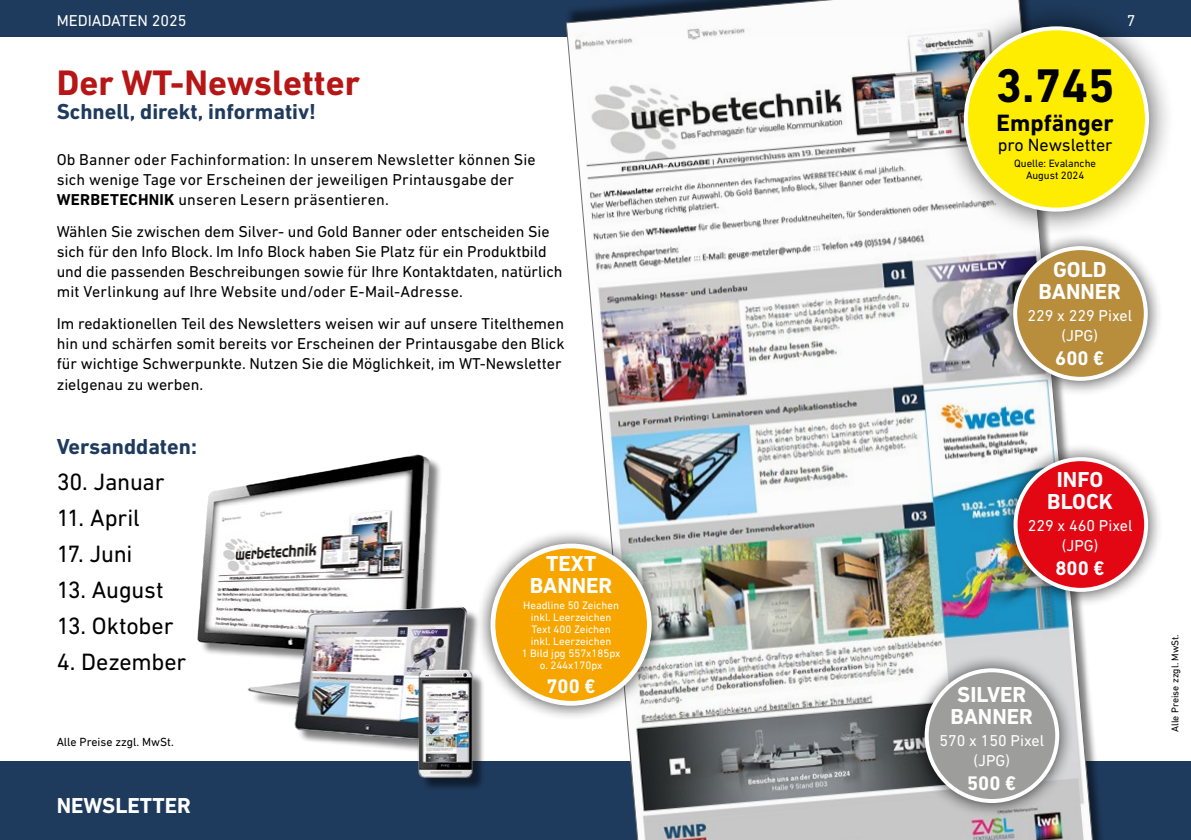
<style>
.page{position:relative;width:1191px;height:840px;background:#fff}
.page>*{position:absolute;margin:0;border:0;box-sizing:border-box;transform-origin:0 0}
.t1{font:700 48px "DIN Next LT Pro";color:#000}
.t2{font:700 36px "DIN Next LT Pro";color:#b61615}
.t3{font:24px "DIN Next LT Pro";letter-spacing:-.01em;color:#000}
.t4{font:700 24px "DIN Next LT Pro";color:#000}
.t5{font:700 22px/22px "DIN Next LT Pro";color:#fff;text-align:center}
.t6{font:700 22px "DIN Next LT Pro";color:#1e3a5c}
.t7{font:700 20px "DIN Next LT Pro";color:#fff}
.t8{font:18px "DIN Next LT Pro";letter-spacing:-.005em;color:#000}
.t9{font:16px/20px "DIN Next LT Pro";color:#000}
.t10{font:16px/20px "DIN Next LT Pro";color:#fff;text-align:center}
.t11{font:12px "DIN Next LT Pro";color:#000}
.t12{font:11px/12px "DIN Next LT Pro";color:#fff;text-align:center}
.t13{font:10.8px/12px "DIN Next LT Pro";letter-spacing:-.005em;color:#000;text-align:center}
.t14{font:10px "DIN Next LT Pro";color:#000}
.s1{font-weight:700}
</style>
<div class="page">
<div style="left:0;top:761px;width:1191px;height:78px;background:#1e3a5c"></div>
<div style="left:0;top:0;width:1191px;height:37px;background:#1e3a5c"></div>
<img style="left:566px;top:0;width:535px;height:839px">
<img style="left:197px;top:454px;width:287px;height:330px">
<div style="left:938px;top:0;width:237px;height:237px;background:#000;opacity:.75"></div>
<div style="left:966px;top:28px;width:181px;height:181px;background:#ffed00;border-radius:50%"></div>
<div style="left:964px;top:26px;width:185px;height:185px;border:4px solid #fff;border-radius:50%"></div>
<div style="left:998px;top:441px;width:165px;height:166px;background:#000;opacity:.75"></div>
<div style="left:1015px;top:459px;width:131px;height:130px;background:#e30613;border-radius:50%"></div>
<div style="left:1013px;top:457px;width:135px;height:134px;border:4px solid #fff;border-radius:50%"></div>
<div style="left:909px;top:652px;width:165px;height:166px;background:#000;opacity:.75"></div>
<div style="left:926px;top:670px;width:131px;height:130px;background:#9d9d9c;border-radius:50%"></div>
<div style="left:924px;top:668px;width:135px;height:134px;border:4px solid #fff;border-radius:50%"></div>
<div style="left:997px;top:230px;width:166px;height:166px;background:#000;opacity:.75"></div>
<div style="left:1015px;top:248px;width:130px;height:130px;background:#b88d3c;border-radius:50%"></div>
<div style="left:1013px;top:246px;width:134px;height:134px;border:4px solid #fff;border-radius:50%"></div>
<div style="left:475px;top:527px;width:192px;height:193px;background:#000;opacity:.75"></div>
<div style="left:493px;top:545px;width:156px;height:158px;background:#f7a600;border-radius:50%"></div>
<div style="left:490px;top:543px;width:162px;height:162px;border:5px solid #fff;border-radius:50%"></div>
<p class="t10" style="left:57px;top:11px;width:131px">MEDIADATEN 2025</p>
<p class="t10" style="left:178px;top:11px;width:10px">4</p>
<h2 class="t2" style="left:57px;top:62px;width:305px">Der WT-Newsletter</h2>
<h3 class="t6" style="left:57px;top:99px;width:261px">Schnell, direkt, informativ!</h3>
<p class="t9" style="left:57px;top:149px;width:480px">Ob Banner oder Fachinformation: In unserem Newsletter können Sie sich wenige Tage vor Erscheinen der jeweiligen Printausgabe der<br><span class="s1">WERBETECHNIK</span> unseren Lesern präsentieren.</p>
<p class="t9" style="left:57px;top:221px;width:507px">Wählen Sie zwischen dem Silver- und Gold Banner oder entscheiden Sie sich für den Info Block. Im Info Block haben Sie Platz für ein Produktbild und die passenden Beschreibungen sowie für Ihre Kontaktdaten, natürlich mit Verlinkung auf Ihre Website und/oder E-Mail-Adresse.</p>
<p class="t9" style="left:57px;top:313px;width:509px">Im redaktionellen Teil des Newsletters weisen wir auf unsere Titelthemen hin und schärfen somit bereits vor Erscheinen der Printausgabe den Blick für wichtige Schwerpunkte. Nutzen Sie die Möglichkeit, im WT-Newsletter zielgenau zu werben.</p>
<h3 class="t6" style="left:57px;top:433px;width:142px">Versanddaten:</h3>
<h3 class="t3" style="left:57px;top:467px;width:109px">30. Januar</h3>
<h3 class="t3" style="left:57px;top:503px;width:84px">11. April</h3>
<h3 class="t3" style="left:57px;top:539px;width:77px">17. Juni</h3>
<h3 class="t3" style="left:57px;top:575px;width:108px">13. August</h3>
<h3 class="t3" style="left:57px;top:611px;width:118px">13. Oktober</h3>
<h3 class="t3" style="left:57px;top:647px;width:131px">4. Dezember</h3>
<p class="t11" style="left:57px;top:734px;width:119px">Alle Preise zzgl. MwSt.</p>
<h3 class="t5" style="left:57px;top:794px;width:136px">NEWSLETTER</h3>
<h3 class="t5" style="left:530px;top:552px;width:84px">TEXT<br>BANNER</h3>
<p class="t12" style="left:522px;top:599px;width:100px">Headline 50 Zeichen inkl. Leerzeichen<br>Text 400 Zeichen inkl. Leerzeichen<br>1 Bild jpg 557x185px o. 244x170px</p>
<p class="t7" style="left:546px;top:674px;width:51px">700 €</p>
<p class="t10" style="left:1127px;top:11px;width:10px">7</p>
<h1 class="t1" style="left:995px;top:58px;width:121px">3.745</h1>
<h3 class="t4" style="left:996px;top:108px;width:118px">Empfänger</h3>
<p class="t8" style="left:997px;top:134px;width:116px">pro Newsletter</p>
<p class="t13" style="left:1014px;top:157px;width:83px">Quelle: Evalanche<br>August 2024</p>
<h3 class="t5" style="left:1038px;top:258px;width:84px">GOLD<br>BANNER</h3>
<p class="t10" style="left:1027px;top:305px;width:106px">229 x 229 Pixel (JPG)</p>
<p class="t7" style="left:1055px;top:346px;width:51px">600 €</p>
<h3 class="t5" style="left:1047px;top:468px;width:67px">INFO<br>BLOCK</h3>
<p class="t10" style="left:1027px;top:515px;width:106px">229 x 460 Pixel (JPG)</p>
<p class="t7" style="left:1055px;top:556px;width:51px">800 €</p>
<h3 class="t5" style="left:950px;top:682px;width:84px">SILVER<br>BANNER</h3>
<p class="t10" style="left:939px;top:729px;width:106px">570 x 150 Pixel (JPG)</p>
<p class="t7" style="left:967px;top:770px;width:51px">500 €</p>
<p class="t14" style="left:1169px;top:731px;width:99px;rotate:-90deg">Alle Preise zzgl. MwSt.</p>
</div>
